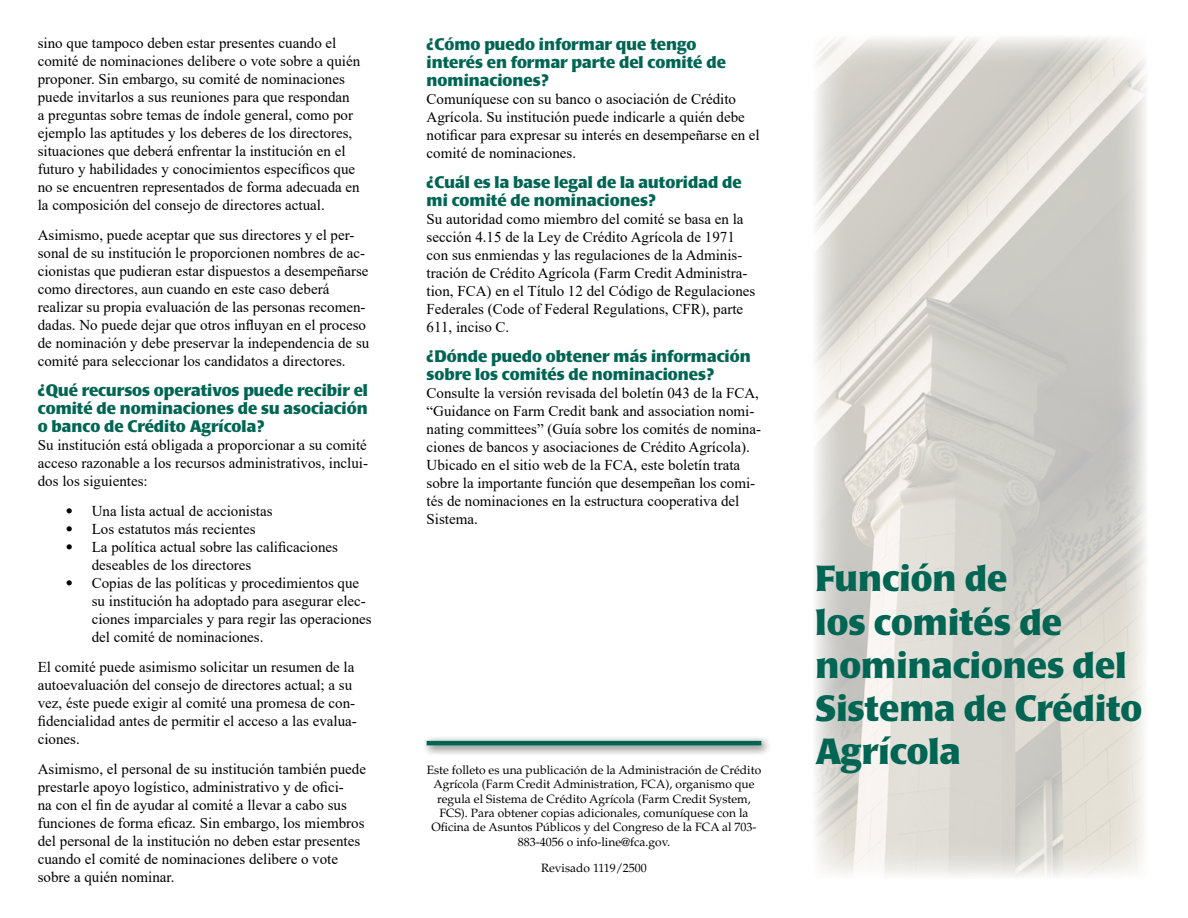
<style>
.page{position:relative;width:1188px;height:918px;background:#fff}
.page>*{position:absolute;margin:0;border:0;box-sizing:border-box;transform-origin:0 0}
.t1{font:700 36px/43.2px "Poppl Laudatio";color:#006553}
.t2{font:700 16.5px/18px "Poppl Laudatio";color:#006553}
.t3{font:15px/18px "Times New Roman";color:#000}
.t4{font:12px/14.4px "Palatino";color:#000;text-align:center}
.s1{font-family:"Palatino"}
</style>
<div class="page">
<img style="left:815px;top:37px;width:331px;height:840px">
<div style="left:422px;top:735px;width:351px;height:22px;background:#000;opacity:.75"></div>
<hr style="left:427px;top:741px;width:334px;height:4px;background:#006553">
<p class="t3" style="left:38px;top:34px;width:324px">sino que tampoco deben estar presentes cuando el comité de nominaciones delibere o vote sobre a quién proponer. Sin embargo, su comité de nominaciones puede invitarlos a sus reuniones para que respondan<br>a preguntas sobre temas de índole general, como por ejemplo las aptitudes y los deberes de los directores, situaciones que deberá enfrentar la institución en el futuro y habilidades y conocimientos específicos que no se encuentren representados de forma adecuada en la composición del consejo de directores actual.</p>
<p class="t3" style="left:38px;top:226px;width:333px">Asimismo, puede aceptar que sus directores y el per&shy;sonal de su institución le proporcionen nombres de ac&shy;cionistas que pudieran estar dispuestos a desempeñarse como directores, aun cuando en este caso deberá realizar su propia evaluación de las personas recomen&shy;dadas. No puede dejar que otros influyan en el proceso de nominación y debe preservar la independencia de su comité para seleccionar los candidatos a directores.</p>
<h2 class="t2" style="left:38px;top:382px;width:332px;text-align:justify">¿Qué recursos operativos puede recibir el comité de nominaciones de su asociación o banco de Crédito Agrícola?</h2>
<p class="t3" style="left:38px;top:436px;width:332px;text-align:justify">Su institución está obligada a proporcionar a su comité acceso razonable a los recursos administrativos, inclui&shy;dos los siguientes:</p>
<p class="t3" style="left:65px;top:502px;width:209px"><span class="s1">•</span> Una lista actual de accionistas</p>
<p class="t3" style="left:65px;top:520px;width:192px"><span class="s1">•</span> Los estatutos más recientes</p>
<p class="t3" style="left:92px;top:538px;width:248px;text-indent:-27px"><span class="s1">•</span> La política actual sobre las calificaciones deseables de los directores</p>
<p class="t3" style="left:92px;top:574px;width:281px;text-indent:-27px"><span class="s1">•</span> Copias de las políticas y procedimientos que su institución ha adoptado para asegurar elec&shy;ciones imparciales y para regir las operaciones del comité de nominaciones.</p>
<p class="t3" style="left:38px;top:658px;width:321px">El comité puede asimismo solicitar un resumen de la autoevaluación del consejo de directores actual; a su vez, éste puede exigir al comité una promesa de con&shy;fidencialidad antes de permitir el acceso a las evalua&shy;ciones.</p>
<p class="t3" style="left:38px;top:760px;width:330px">Asimismo, el personal de su institución también puede prestarle apoyo logístico, administrativo y de ofici-<br>na con el fin de ayudar al comité a llevar a cabo sus funciones de forma eficaz. Sin embargo, los miembros del personal de la institución no deben estar presentes cuando el comité de nominaciones delibere o vote sobre a quién nominar.</p>
<h2 class="t2" style="left:427px;top:36px;width:301px">¿Cómo puedo informar que tengo interés en formar parte del comité de nominaciones?</h2>
<p class="t3" style="left:427px;top:89px;width:335px">Comuníquese con su banco o asociación de Crédito Agrícola. Su institución puede indicarle a quién debe notificar para expresar su interés en desempeñarse en el comité de nominaciones.</p>
<h2 class="t2" style="left:427px;top:174px;width:317px">¿Cuál es la base legal de la autoridad de mi comité de nominaciones?</h2>
<p class="t3" style="left:427px;top:209px;width:330px">Su autoridad como miembro del comité se basa en la sección 4.15 de la Ley de Crédito Agrícola de 1971 con sus enmiendas y las regulaciones de la Adminis&shy;tración de Crédito Agrícola (Farm Credit Administra&shy;tion, FCA) en el Título 12 del Código de Regulaciones Federales (Code of Federal Regulations, CFR), parte 611, inciso C.</p>
<h2 class="t2" style="left:427px;top:348px;width:326px">¿Dónde puedo obtener más información sobre los comités de nominaciones?</h2>
<p class="t3" style="left:427px;top:383px;width:336px">Consulte la versión revisada del boletín 043 de la FCA, “Guidance on Farm Credit bank and association nomi&shy;nating committees” (Guía sobre los comités de nomina&shy;ciones de bancos y asociaciones de Crédito Agrícola).<br>Ubicado en el sitio web de la FCA, este boletín trata sobre la importante función que desempeñan los comi&shy;tés de nominaciones en la estructura cooperativa del Sistema.</p>
<p class="t4" style="left:427px;top:763px;width:336px">Este folleto es una publicación de la Administración de Crédito Agrícola (Farm Credit Administration, FCA), organismo que regula el Sistema de Crédito Agrícola (Farm Credit System, FCS). Para obtener copias adicionales, comuníquese con la Ofcina de Asuntos Públicos y del Congreso de la FCA al 703- 883-4056 o info-line@fca.gov.</p>
<p class="t4" style="left:541px;top:861px;width:107px">Revisado 1119/2500</p>
<h1 class="t1" style="left:815px;top:558px;width:328px">Función de<br>los comités de nominaciones del<br>Sistema de Crédito<br>Agrícola</h1>
</div>
